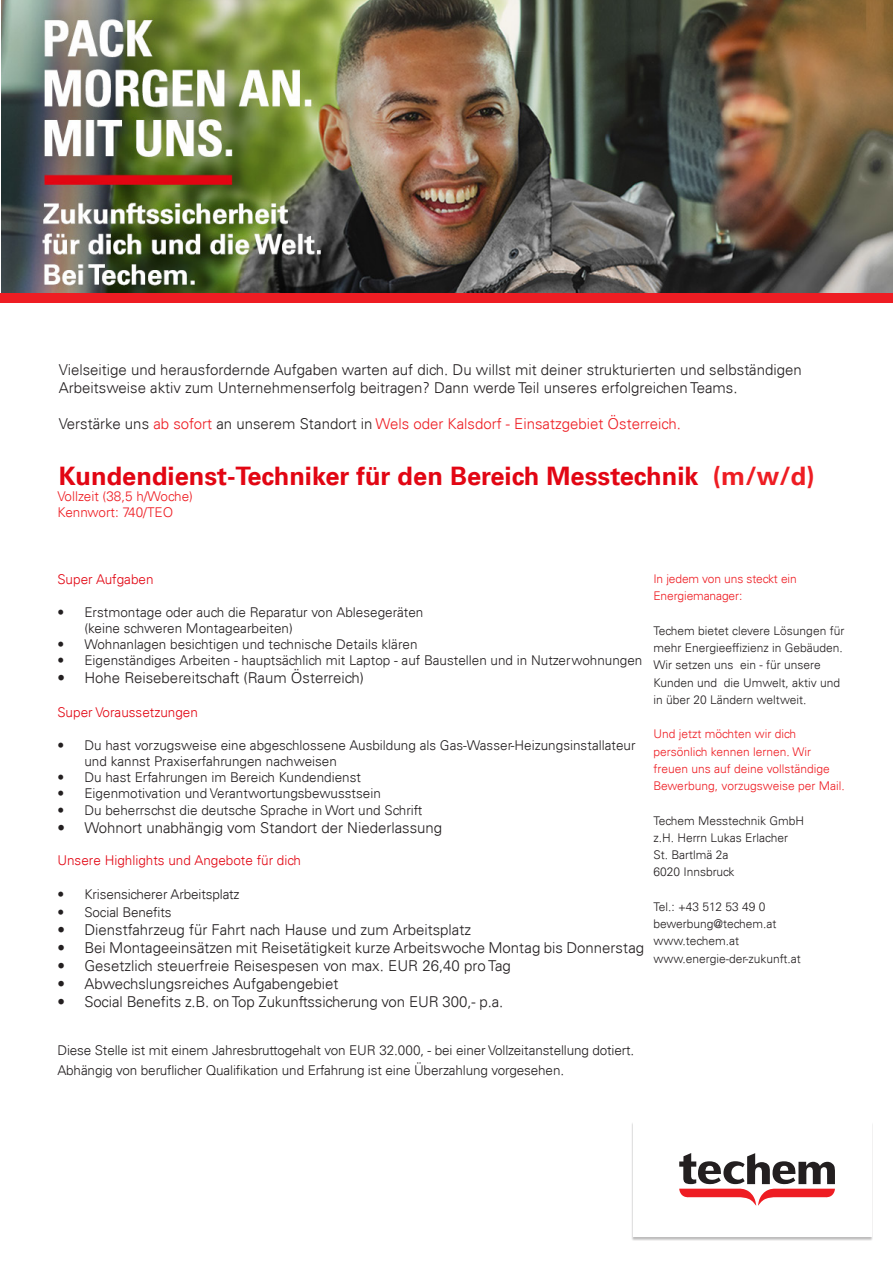
<style>
.page{position:relative;width:893px;height:1263px;background:#fff}
.page>*{position:absolute;margin:0;border:0;box-sizing:border-box;transform-origin:0 0}
.t1{font:700 25.5px "Univers 65";color:#e20613}
.t2{font:300 15px/18px "Univers 45";color:#231f20}
.t3{font:300 15px "Univers 45";color:#ee1d23}
.Tabelle_Fließtext_li{font:300 13.5px/16.2px "Univers 45";color:#231f20}
.t4{font:300 13.5px "Univers 45";color:#e20613}
.t5{font:300 13.5px "Univers 45";color:#ee1d23}
.Tabelle_Fließtext_li-2{font:300 12px/17.2px "Univers 45";color:#231f20}
.Tabelle_Fließtext_li-3{font:300 12px/17.2px "Univers 45";color:#ee1d23}
.s1{color:#231f20}
.s2{color:#ee1d23}
</style>
<div class="page">
<img style="left:1px;top:0;width:892px;height:293px">
<div style="left:0;top:293px;width:893px;height:10px;background:#ee1d23"></div>
<div style="left:631px;top:1122px;width:242px;height:119px;background:#231f20;opacity:.3"></div>
<div style="left:633px;top:1122px;width:238px;height:115px;background:#fff"></div>
<svg style="left:679px;top:1153px;width:156px;height:53px"></svg>
<p class="t2" style="left:59px;top:360px;width:744px">Vielseitige und herausfordernde Aufgaben warten auf dich. Du willst mit deiner strukturierten und selbständigen<br>Arbeitsweise aktiv zum Unternehmenserfolg beitragen? Dann werde Teil unseres erfolgreichen Teams.</p>
<p class="t3" style="left:59px;top:414px;width:623px"><span class="s1">Verstärke uns</span> ab sofort <span class="s1">an unserem Standort in</span> Wels oder Kalsdorf - Einsatzgebiet Österreich.</p>
<p class="t1" style="left:59px;top:461px;width:757px">Kundendienst-Techniker für den Bereich Messtechnik <span class="s2">(m/w/d)</span></p>
<p class="t5" style="left:57px;top:488px;width:137px">Vollzeit (38,5 h/Woche)</p>
<p class="t5" style="left:57px;top:504px;width:117px">Kennwort: 740/TEO</p>
<p class="t4" style="left:57px;top:571px;width:98px">Super Aufgaben</p>
<p class="Tabelle_Fließtext_li" style="left:84px;top:604px;width:340px;text-indent:-27px">• Erstmontage oder auch die Reparatur von Ablesegeräten (keine schweren Montagearbeiten)</p>
<p class="Tabelle_Fließtext_li" style="left:57px;top:636px;width:362px">• Wohnanlagen besichtigen und technische Details klären</p>
<p class="Tabelle_Fließtext_li" style="left:57px;top:652px;width:586px">• Eigenständiges Arbeiten - hauptsächlich mit Laptop - auf Baustellen und in Nutzerwohnungen</p>
<p class="t2" style="left:57px;top:669px;width:308px">• Hohe Reisebereitschaft (Raum Österreich)</p>
<p class="t4" style="left:57px;top:704px;width:142px">Super Voraussetzungen</p>
<p class="Tabelle_Fließtext_li" style="left:84px;top:737px;width:553px;text-indent:-27px">• Du hast vorzugsweise eine abgeschlossene Ausbildung als Gas-Wasser-Heizungsinstallateur und kannst Praxiserfahrungen nachweisen</p>
<p class="Tabelle_Fließtext_li" style="left:57px;top:769px;width:305px">• Du hast Erfahrungen im Bereich Kundendienst</p>
<p class="Tabelle_Fließtext_li" style="left:57px;top:785px;width:325px">• Eigenmotivation und Verantwortungsbewusstsein</p>
<p class="Tabelle_Fließtext_li" style="left:57px;top:802px;width:366px">• Du beherrschst die deutsche Sprache in Wort und Schrift</p>
<p class="t2" style="left:57px;top:818px;width:386px">• Wohnort unabhängig vom Standort der Niederlassung</p>
<p class="t4" style="left:57px;top:852px;width:245px">Unsere Highlights und Angebote für dich</p>
<p class="Tabelle_Fließtext_li" style="left:57px;top:886px;width:184px">• Krisensicherer Arbeitsplatz</p>
<p class="Tabelle_Fließtext_li" style="left:57px;top:904px;width:116px">• Social Benefits</p>
<p class="t2" style="left:57px;top:921px;width:415px">• Dienstfahrzeug für Fahrt nach Hause und zum Arbeitsplatz</p>
<p class="t2" style="left:57px;top:939px;width:588px">• Bei Montageeinsätzen mit Reisetätigkeit kurze Arbeitswoche Montag bis Donnerstag</p>
<p class="t2" style="left:57px;top:957px;width:455px">• Gesetzlich steuerfreie Reisespesen von max. EUR 26,40 pro Tag</p>
<p class="t2" style="left:57px;top:975px;width:283px">• Abwechslungsreiches Aufgabengebiet</p>
<p class="t2" style="left:57px;top:993px;width:447px">• Social Benefits z.B. on Top Zukunftssicherung von EUR 300,- p.a.</p>
<p class="Tabelle_Fließtext_li" style="left:57px;top:1041px;width:578px;line-height:19.5px">Diese Stelle ist mit einem Jahresbruttogehalt von EUR 32.000, - bei einer Vollzeitanstellung dotiert.<br>Abhängig von beruflicher Qualifikation und Erfahrung ist eine Überzahlung vorgesehen.</p>
<p class="Tabelle_Fließtext_li-3" style="left:653px;top:570px;width:145px">In jedem von uns steckt ein<br>Energiemanager:</p>
<p class="Tabelle_Fließtext_li-2" style="left:653px;top:622px;width:192px">Techem bietet clevere Lösungen für mehr Energieeffizienz in Gebäuden.<br>Wir setzen uns ein - für unsere<br>Kunden und die Umwelt, aktiv und in über 20 Ländern weltweit.</p>
<p class="Tabelle_Fließtext_li-3" style="left:653px;top:725px;width:193px">Und jetzt möchten wir dich persönlich kennen lernen. Wir freuen uns auf deine vollständige<br>Bewerbung, vorzugsweise per Mail.</p>
<p class="Tabelle_Fließtext_li-2" style="left:653px;top:812px;width:152px">Techem Messtechnik GmbH</p>
<p class="Tabelle_Fließtext_li-2" style="left:653px;top:829px;width:136px">z.H. Herrn Lukas Erlacher</p>
<p class="Tabelle_Fließtext_li-2" style="left:653px;top:846px;width:77px">St. Bartlmä 2a</p>
<p class="Tabelle_Fließtext_li-2" style="left:653px;top:863px;width:83px">6020 Innsbruck</p>
<p class="Tabelle_Fließtext_li-2" style="left:653px;top:898px;width:114px">Tel.: +43 512 53 49 0</p>
<p class="Tabelle_Fließtext_li-2" style="left:653px;top:915px;width:125px">bewerbung@techem.at</p>
<p class="Tabelle_Fließtext_li-2" style="left:653px;top:932px;width:87px">www.techem.at</p>
<p class="Tabelle_Fließtext_li-2" style="left:653px;top:950px;width:149px">www.energie-der-zukunft.at</p>
</div>
